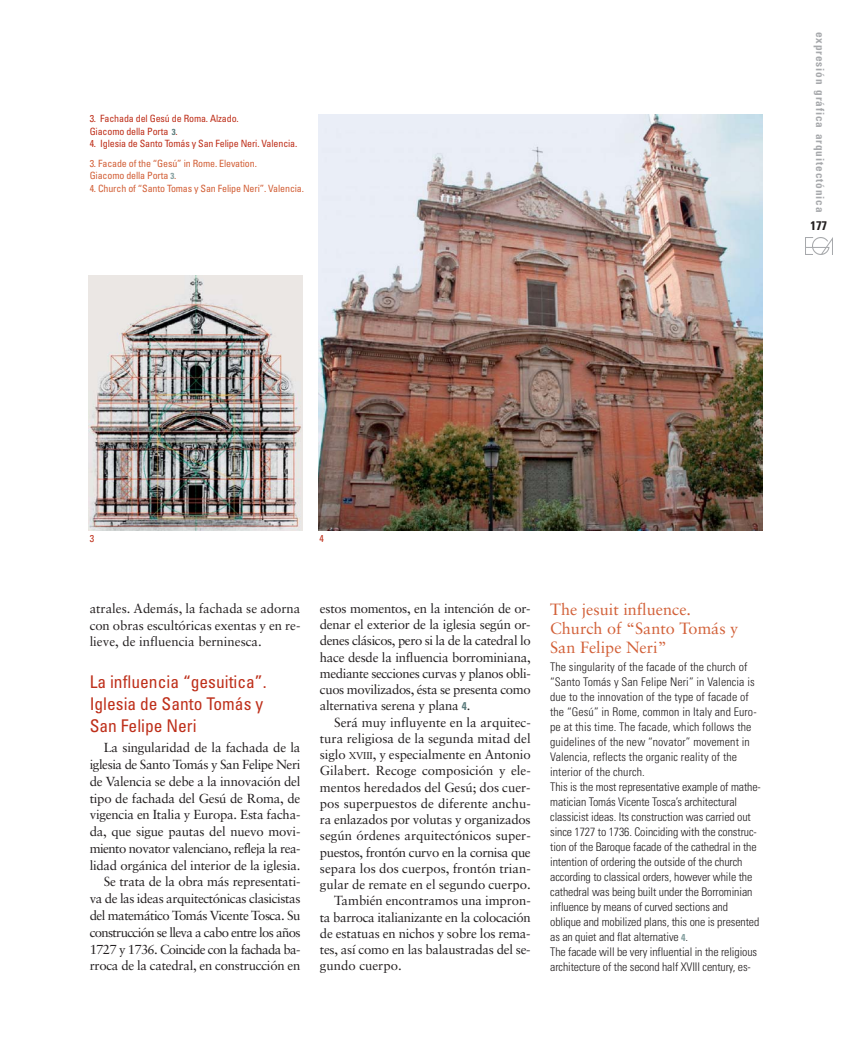
<style>
.page{position:relative;width:851px;height:1063px;background:#fff}
.page>*{position:absolute;margin:0;border:0;box-sizing:border-box;transform-origin:0 0}
.t1{font:condensed 17.5px/22px "Univers";color:#be2f1a}
.t2{font:16.25px/18.8px "Sabon";color:#d26038}
.t3{font:13.12px/16.8px "Sabon";letter-spacing:-.015em;color:#231f20;text-align:justify}
.t4{font:700 condensed 12.5px "Univers";color:#231f20}
.t5{font:300 condensed 11.88px/15px "Univers";letter-spacing:-.01em;color:#231f20}
.t6{font:700 condensed 11.25px "Univers";letter-spacing:.08em;color:#a7a9ac}
.t7{font:condensed 10px/12.5px "Univers";letter-spacing:-.015em;color:#d26038}
.t8{font:condensed 10px/12.5px "Univers";letter-spacing:-.015em;color:#be2f1a}
.s1{font-weight:700;font-size:8.75px;color:#597a7b}
.s2{font-weight:700;font-size:8.75px;color:#819d9d}
.s3{font-family:"Univers";font-weight:700;font-stretch:condensed;font-size:11.25px;color:#597a7b}
.s4{font-size:9.88px}
.s5{font-weight:700;font-size:10px;color:#819d9d}
</style>
<div class="page">
<img style="left:805px;top:237px;width:27px;height:18px">
<img style="left:88px;top:275px;width:214px;height:255px">
<img style="left:318px;top:114px;width:444px;height:416px">
<p class="t8" style="left:90px;top:113px;width:151px">3. Fachada del Gesú de Roma. Alzado.<br>Giacomo della Porta <span class="s1">3</span>.</p>
<p class="t8" style="left:90px;top:138px;width:209px">4. Iglesia de Santo Tomás y San Felipe Neri. Valencia.</p>
<p class="t7" style="left:90px;top:158px;width:169px">3. Facade of the “Gesú” in Rome. Elevation.<br>Giacomo della Porta <span class="s2">3</span>.</p>
<p class="t7" style="left:90px;top:183px;width:216px">4. Church of “Santo Tomas y San Felipe Neri”. Valencia.</p>
<p class="t6" style="left:824px;top:32px;width:182px;rotate:90deg">expresión gráfica arquitectónica</p>
<p class="t4" style="left:810px;top:221px;width:18px">177</p>
<p class="t8" style="left:90px;top:533px;width:6px">3</p>
<p class="t8" style="left:319px;top:533px;width:6px">4</p>
<p class="t3" style="left:90px;top:601px;width:212px">atrales. Además, la fachada se adorna con obras escultóricas exentas y en re&shy;lieve, de influencia berninesca.</p>
<h1 class="t1" style="left:90px;top:672px;width:178px">La influencia “gesuitica”.<br>Iglesia de Santo Tomás y<br>San Felipe Neri</h1>
<p class="t3" style="left:90px;top:741px;width:212px;text-align:right">La singularidad de la fachada de la iglesia de Santo Tomás y San Felipe Neri de Valencia se debe a la innovación del tipo de fachada del Gesú de Roma, de vigencia en Italia y Europa. Esta facha&shy;da, que sigue pautas del nuevo movi&shy;miento novator valenciano, refleja la rea&shy;lidad orgánica del interior de la iglesia.<br>Se trata de la obra más representati&shy;va de las ideas arquitectónicas clasicistas del matemático Tomás Vicente Tosca. Su construcción se lleva a cabo entre los años 1727 y 1736. Coincide con la fachada ba&shy;rroca de la catedral, en construcción en</p>
<p class="t3" style="left:320px;top:601px;width:212px;line-height:16.2px">estos momentos, en la intención de or&shy;denar el exterior de la iglesia según or&shy;denes clásicos, pero si la de la catedral lo hace desde la influencia borrominiana, mediante secciones curvas y planos obli&shy;cuos movilizados, ésta se presenta como alternativa serena y plana <span class="s3">4</span>.</p>
<p class="t3" style="left:334px;top:715px;width:198px">Será muy influyente en la arquitec-</p>
<p class="t3" style="left:320px;top:731px;width:212px">tura religiosa de la segunda mitad del</p>
<p class="t3" style="left:320px;top:747px;width:212px">siglo <span class="s4">XVIII</span>, y especialmente en Antonio</p>
<p class="t3" style="left:320px;top:764px;width:212px">Gilabert. Recoge composición y ele-</p>
<p class="t3" style="left:320px;top:780px;width:212px">mentos heredados del Gesú; dos cuer-</p>
<p class="t3" style="left:320px;top:796px;width:212px">pos superpuestos de diferente anchu-</p>
<p class="t3" style="left:320px;top:812px;width:212px">ra enlazados por volutas y organizados</p>
<p class="t3" style="left:320px;top:829px;width:212px">según órdenes arquitectónicos super-</p>
<p class="t3" style="left:320px;top:845px;width:212px">puestos, frontón curvo en la cornisa que</p>
<p class="t3" style="left:320px;top:861px;width:212px">separa los dos cuerpos, frontón trian-</p>
<p class="t3" style="left:320px;top:877px;width:212px">gular de remate en el segundo cuerpo.</p>
<p class="t3" style="left:334px;top:894px;width:198px">También encontramos una impron-</p>
<p class="t3" style="left:320px;top:910px;width:212px">ta barroca italianizante en la colocación</p>
<p class="t3" style="left:320px;top:926px;width:212px">de estatuas en nichos y sobre los rema-</p>
<p class="t3" style="left:320px;top:942px;width:212px">tes, así como en las balaustradas del se-</p>
<p class="t3" style="left:320px;top:958px;width:83px">gundo cuerpo.</p>
<p class="t2" style="left:550px;top:602px;width:189px">The jesuit influence.<br>Church of “Santo Tomás y<br>San Felipe Neri”</p>
<p class="t5" style="left:550px;top:661px;width:212px">The singularity of the facade of the church of “Santo Tomás y San Felipe Neri” in Valencia is due to the innovation of the type of facade of the “Gesú” in Rome, common in Italy and Euro&shy;pe at this time. The facade, which follows the guidelines of the new “novator” movement in Valencia, reflects the organic reality of the interior of the church.<br>This is the most representative example of mathe&shy;matician Tomás Vicente Tosca’s architectural classicist ideas. Its construction was carried out since 1727 to 1736. Coinciding with the construc&shy;tion of the Baroque facade of the cathedral in the intention of ordering the outside of the church according to classical orders, however while the cathedral was being built under the Borrominian influence by means of curved sections and oblique and mobilized plans, this one is presented as an quiet and flat alternative <span class="s5">4</span>.<br>The facade will be very influential in the religious architecture of the second half XVIII century, es-</p>
</div>
